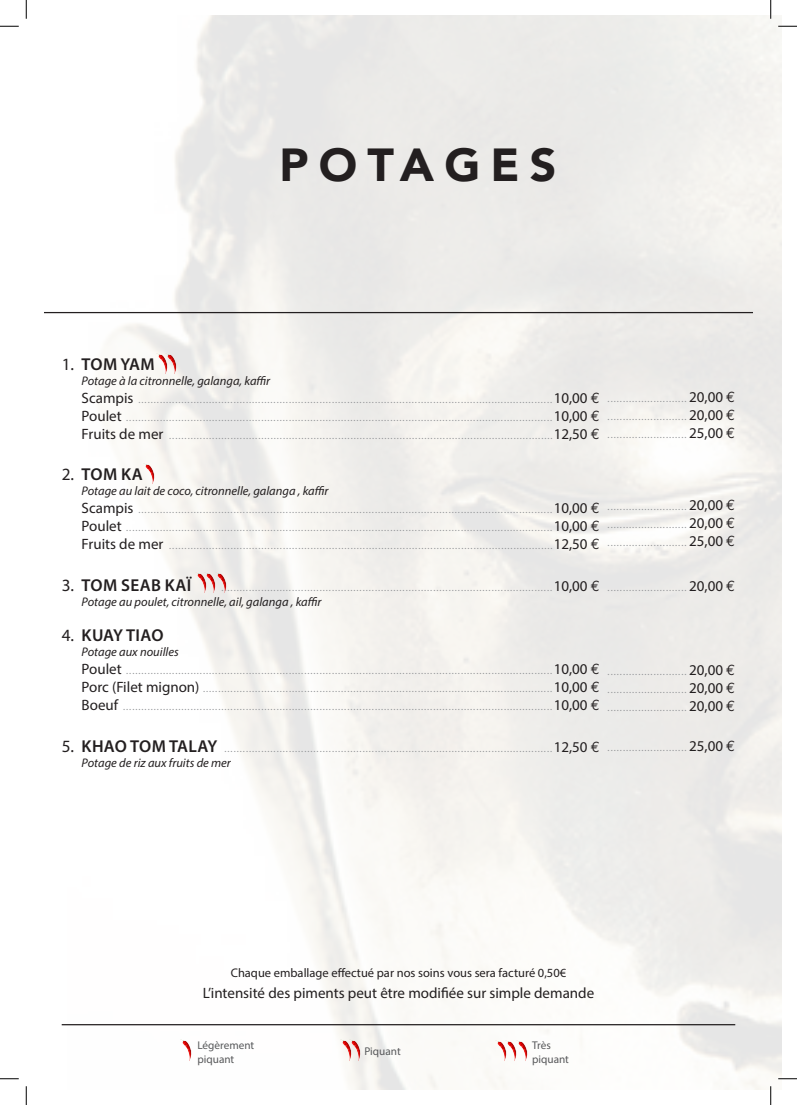
<style>
.page{position:relative;width:797px;height:1105px;background:#fff}
.page>*{position:absolute;margin:0;border:0;box-sizing:border-box;transform-origin:0 0}
.t1{font:900 46.25px "Avenir";letter-spacing:.22em;color:#231f20}
.t2{font:600 17.25px "Myriad Pro";letter-spacing:.02em;color:#231f20}
.t3{font:15px "Myriad Pro";color:#231f20}
.t4{font:italic 12.5px "Myriad Pro";color:#231f20}
.t5{font:12.5px "Myriad Pro";color:#231f20}
.t6{font:11.25px/13.5px "Myriad Pro";color:#57585a}
.t7{font:10px/18px "Myriad Pro";color:#939598;text-align:justify}
.s1{font-weight:400}
.s2{font-size:15px;color:#231f20}
.s3{font-family:"Euro Mono";font-size:15px;color:#231f20}
.s4{font-size:17.25px;color:#231f20}
.s5{font-weight:600;font-size:17.25px;color:#231f20}
</style>
<div class="page">
<img style="left:142px;top:463px;width:13px;height:21px">
<img style="left:155px;top:353px;width:9px;height:22px">
<img style="left:164px;top:353px;width:13px;height:22px">
<hr style="left:62px;top:1024px;width:673px;height:1px;background:#231f20">
<img style="left:194px;top:572px;width:9px;height:22px">
<img style="left:203px;top:572px;width:11px;height:22px">
<img style="left:214px;top:572px;width:13px;height:22px">
<img style="left:495px;top:1040px;width:9px;height:22px">
<img style="left:504px;top:1040px;width:11px;height:22px">
<img style="left:515px;top:1040px;width:13px;height:22px">
<img style="left:339px;top:1040px;width:10px;height:21px">
<img style="left:349px;top:1040px;width:12px;height:21px">
<img style="left:182px;top:1040px;width:10px;height:21px">
<hr style="left:44px;top:312px;width:709px;height:1px;background:#231f20">
<svg style="left:0;top:25px;width:19px;height:2px"></svg>
<svg style="left:778px;top:25px;width:19px;height:2px"></svg>
<svg style="left:0;top:1078px;width:19px;height:1px"></svg>
<svg style="left:778px;top:1078px;width:19px;height:1px"></svg>
<svg style="left:25px;top:0;width:2px;height:19px"></svg>
<svg style="left:25px;top:1086px;width:2px;height:19px"></svg>
<svg style="left:770px;top:0;width:1px;height:19px"></svg>
<svg style="left:770px;top:1086px;width:1px;height:19px"></svg>
<h1 class="t1" style="left:279px;top:135px;width:278px">POTAGES</h1>
<h2 class="t2" style="left:62px;top:353px;width:95px"><span class="s1">1.</span> TOM YAM</h2>
<p class="t4" style="left:82px;top:373px;width:190px">Potage à la citronnelle, galanga, kaffir</p>
<p class="t7" style="left:82px;top:390px;width:519px"><span class="s2">Scampis</span> .......................................................................................................................................<span class="s2">10,00</span> <span class="s3">€ </span><span class="s2">Poulet</span> ...........................................................................................................................................<span class="s2">10,00</span> <span class="s3">€ </span><span class="s2">Fruits de mer</span> .............................................................................................................................<span class="s2">12,50</span> <span class="s3">€</span></p>
<h2 class="t2" style="left:62px;top:464px;width:83px"><span class="s1">2.</span> TOM KA</h2>
<p class="t4" style="left:82px;top:483px;width:248px">Potage au lait de coco, citronnelle, galanga , kaffir</p>
<p class="t7" style="left:82px;top:501px;width:519px"><span class="s2">Scampis</span> .......................................................................................................................................<span class="s2">10,00</span> <span class="s3">€ </span><span class="s2">Poulet</span> ...........................................................................................................................................<span class="s2">10,00</span> <span class="s3">€ </span><span class="s2">Fruits de mer</span> .............................................................................................................................<span class="s2">12,50</span> <span class="s3">€</span></p>
<h2 class="t2" style="left:62px;top:574px;width:131px"><span class="s1">3.</span> TOM SEAB KAÏ</h2>
<p class="t7" style="left:221px;top:578px;width:380px">............................................................................................................<span class="s2">10,00</span> <span class="s3">€</span></p>
<p class="t4" style="left:82px;top:594px;width:241px">Potage au poulet, citronnelle, ail, galanga , kaffir</p>
<h2 class="t2" style="left:62px;top:625px;width:103px"><span class="s1">4.</span> KUAY TIAO</h2>
<p class="t4" style="left:82px;top:644px;width:99px">Potage aux nouilles</p>
<p class="t7" style="left:82px;top:662px;width:519px"><span class="s2">Poulet</span> ...........................................................................................................................................<span class="s2">10,00</span> <span class="s3">€ </span><span class="s2">Porc (Filet mignon)</span> ..................................................................................................................<span class="s2">10,00</span> <span class="s3">€ </span><span class="s2">Boeuf</span> ............................................................................................................................................<span class="s2">10,00</span> <span class="s3">€</span></p>
<p class="t7" style="left:62px;top:739px;width:539px"><span class="s4">5.</span> <span class="s5">KHAO TOM TALAY</span> ...........................................................................................................<span class="s2">12,50</span> <span class="s3">€</span></p>
<p class="t4" style="left:82px;top:755px;width:151px">Potage de riz aux fruits de mer</p>
<p class="t7" style="left:607px;top:389px;width:129px">.......................... <span class="s2">20,00</span> <span class="s3">€ </span>.......................... <span class="s2">20,00</span> <span class="s3">€ </span>.......................... <span class="s2">25,00</span> <span class="s3">€</span></p>
<p class="t7" style="left:607px;top:497px;width:129px">.......................... <span class="s2">20,00</span> <span class="s3">€ </span>.......................... <span class="s2">20,00</span> <span class="s3">€ </span>.......................... <span class="s2">25,00</span> <span class="s3">€</span></p>
<p class="t7" style="left:607px;top:578px;width:129px">.......................... <span class="s2">20,00</span> <span class="s3">€</span></p>
<p class="t7" style="left:607px;top:662px;width:129px">.......................... <span class="s2">20,00</span> <span class="s3">€ </span>.......................... <span class="s2">20,00</span> <span class="s3">€ </span>.......................... <span class="s2">20,00</span> <span class="s3">€</span></p>
<p class="t7" style="left:607px;top:739px;width:129px">.......................... <span class="s2">25,00</span> <span class="s3">€</span></p>
<p class="t5" style="left:231px;top:965px;width:337px">Chaque emballage effectué par nos soins vous sera facturé 0,50€</p>
<h3 class="t3" style="left:203px;top:983px;width:393px">L’intensité des piments peut être modifiée sur simple demande</h3>
<p class="t6" style="left:197px;top:1038px;width:58px">Légèrement piquant</p>
<p class="t6" style="left:532px;top:1038px;width:38px">Très piquant</p>
<p class="t6" style="left:364px;top:1044px;width:38px">Piquant</p>
</div>
